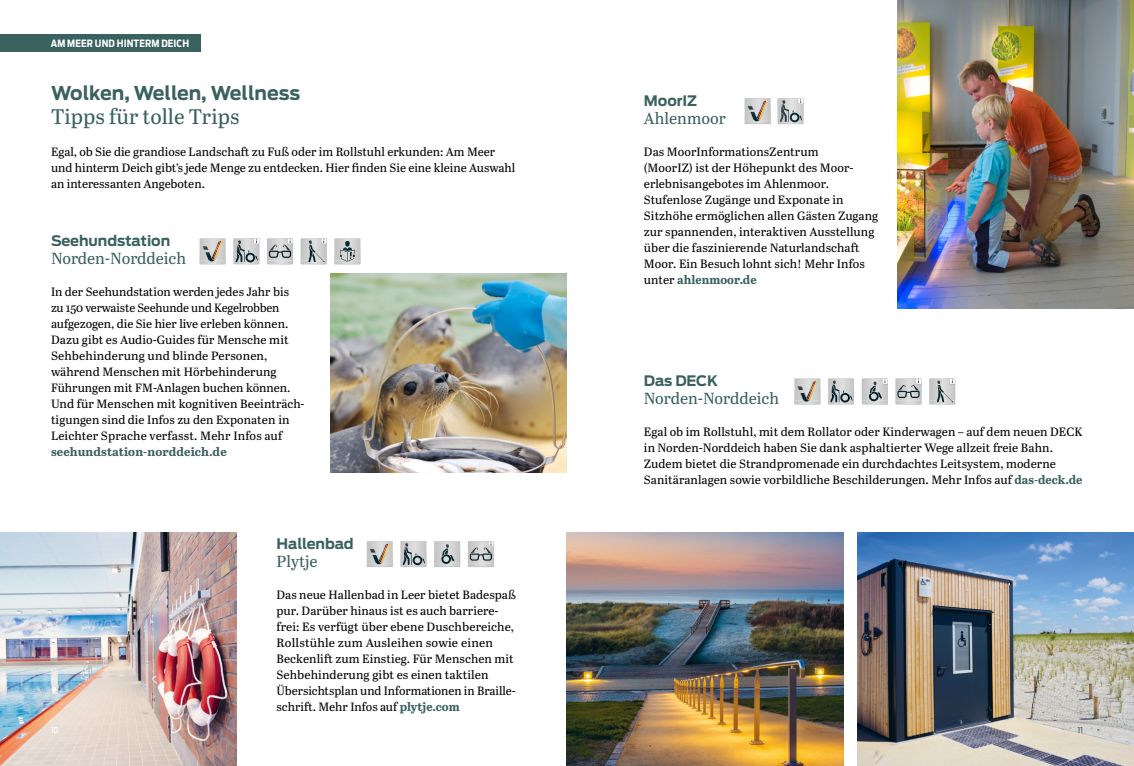
<style>
.page{position:relative;width:1134px;height:766px;background:#fff}
.page>*{position:absolute;margin:0;border:0;box-sizing:border-box;transform-origin:0 0}
.t1{font:21px "Abril Text";color:#39615e}
.t2{font:700 18.9px "Antenna";color:#39615e}
.t3{font:16px "Abril Text";color:#39615e}
.t4{font:700 14.4px "Antenna";letter-spacing:-.005em;color:#39615e}
.t5{font:12px/16px "Abril Text";letter-spacing:.005em;color:#000}
.t6{font:700 12px "Abril Text";letter-spacing:.01em;color:#39615e}
.t7{font:700 10px "Antenna Cond";letter-spacing:.01em;color:#fff}
.t8{font:8.1px "Antenna Cond";color:#fff}
.t9{font:8.1px "Antenna Cond";color:#39615e}
.s1{font-weight:700;color:#39615e}
</style>
<div class="page">
<img style="left:897px;top:0;width:237px;height:308px">
<img style="left:0;top:532px;width:237px;height:233px">
<img style="left:330px;top:273px;width:237px;height:199px">
<img style="left:857px;top:532px;width:277px;height:233px">
<img style="left:567px;top:532px;width:276px;height:233px">
<svg style="left:434px;top:541px;width:26px;height:26px"></svg>
<svg style="left:367px;top:541px;width:26px;height:26px"></svg>
<svg style="left:468px;top:541px;width:26px;height:26px"></svg>
<svg style="left:400px;top:541px;width:27px;height:26px"></svg>
<svg style="left:745px;top:98px;width:26px;height:26px"></svg>
<svg style="left:794px;top:378px;width:27px;height:26px"></svg>
<svg style="left:895px;top:378px;width:26px;height:27px"></svg>
<svg style="left:828px;top:378px;width:26px;height:26px"></svg>
<svg style="left:929px;top:378px;width:26px;height:27px"></svg>
<svg style="left:200px;top:238px;width:26px;height:26px"></svg>
<svg style="left:334px;top:238px;width:27px;height:26px"></svg>
<svg style="left:267px;top:238px;width:26px;height:27px"></svg>
<svg style="left:233px;top:238px;width:27px;height:26px"></svg>
<svg style="left:301px;top:238px;width:26px;height:27px"></svg>
<div style="left:0;top:34px;width:201px;height:17px;background:#39615e"></div>
<svg style="left:862px;top:378px;width:26px;height:27px"></svg>
<svg style="left:778px;top:98px;width:25px;height:26px"></svg>
<p class="t7" style="left:51px;top:37px;width:140px">AM MEER UND HINTERM DEICH</p>
<h2 class="t2" style="left:51px;top:80px;width:251px">Wolken, Wellen, Wellness</h2>
<h1 class="t1" style="left:51px;top:101px;width:190px">Tipps für tolle Trips</h1>
<p class="t5" style="left:51px;top:143px;width:466px">Egal, ob Sie die grandiose Landschaft zu Fuß oder im Rollstuhl erkunden: Am Meer und hinterm Deich gibt’s jede Menge zu entdecken. Hier finden Sie eine kleine Auswahl an interessanten Angeboten.</p>
<p class="t4" style="left:51px;top:230px;width:121px">Seehundstation</p>
<h3 class="t3" style="left:51px;top:247px;width:137px">Norden-Norddeich</h3>
<p class="t5" style="left:51px;top:283px;width:255px">In der Seehundstation werden jedes Jahr bis zu 150 verwaiste Seehunde und Kegelrobben aufgezogen, die Sie hier live erleben können.<br>Dazu gibt es Audio-Guides für Mensche mit Sehbehinderung und blinde Personen, während Menschen mit Hörbehinderung Führungen mit FM-Anlagen buchen können.<br>Und für Menschen mit kognitiven Beeinträch&shy;tigungen sind die Infos zu den Exponaten in Leichter Sprache verfasst. Mehr Infos auf</p>
<p class="t6" style="left:51px;top:442px;width:177px">seehundstation-norddeich.de</p>
<p class="t4" style="left:276px;top:533px;width:79px">Hallenbad</p>
<h3 class="t3" style="left:276px;top:549px;width:42px">Plytje</h3>
<p class="t5" style="left:276px;top:585px;width:241px">Das neue Hallenbad in Leer bietet Badespaß pur. Darüber hinaus ist es auch barriere&shy;frei: Es verfügt über ebene Duschbereiche, Rollstühle zum Ausleihen sowie einen Beckenlift zum Einstieg. Für Menschen mit Sehbehinderung gibt es einen taktilen Übersichtsplan und Informationen in Braille&shy;schrift. Mehr Infos auf <span class="s1">plytje.com</span></p>
<p class="t4" style="left:644px;top:90px;width:55px">MoorIZ</p>
<h3 class="t3" style="left:644px;top:107px;width:83px">Ahlenmoor</h3>
<p class="t5" style="left:644px;top:143px;width:236px">Das MoorInformationsZentrum<br>(MoorIZ) ist der Höhepunkt des Moor-- erlebnisangebotes im Ahlenmoor.<br>Stufenlose Zugänge und Exponate in Sitzhöhe ermöglichen allen Gästen Zugang zur spannenden, interaktiven Ausstellung über die faszinierende Naturlandschaft Moor. Ein Besuch lohnt sich! Mehr Infos unter <span class="s1">ahlenmoor.de</span></p>
<p class="t4" style="left:644px;top:370px;width:76px">Das DECK</p>
<h3 class="t3" style="left:644px;top:387px;width:137px">Norden-Norddeich</h3>
<p class="t5" style="left:644px;top:423px;width:440px">Egal ob im Rollstuhl, mit dem Rollator oder Kinderwagen – auf dem neuen DECK in Norden-Norddeich haben Sie dank asphaltierter Wege allzeit freie Bahn.<br>Zudem bietet die Strandpromenade ein durchdachtes Leitsystem, moderne Sanitäranlagen sowie vorbildliche Beschilderungen. Mehr Infos auf <span class="s1">das-deck.de</span></p>
<p class="t8" style="left:51px;top:725px;width:9px">10</p>
<p class="t9" style="left:1078px;top:725px;width:7px">11</p>
</div>
